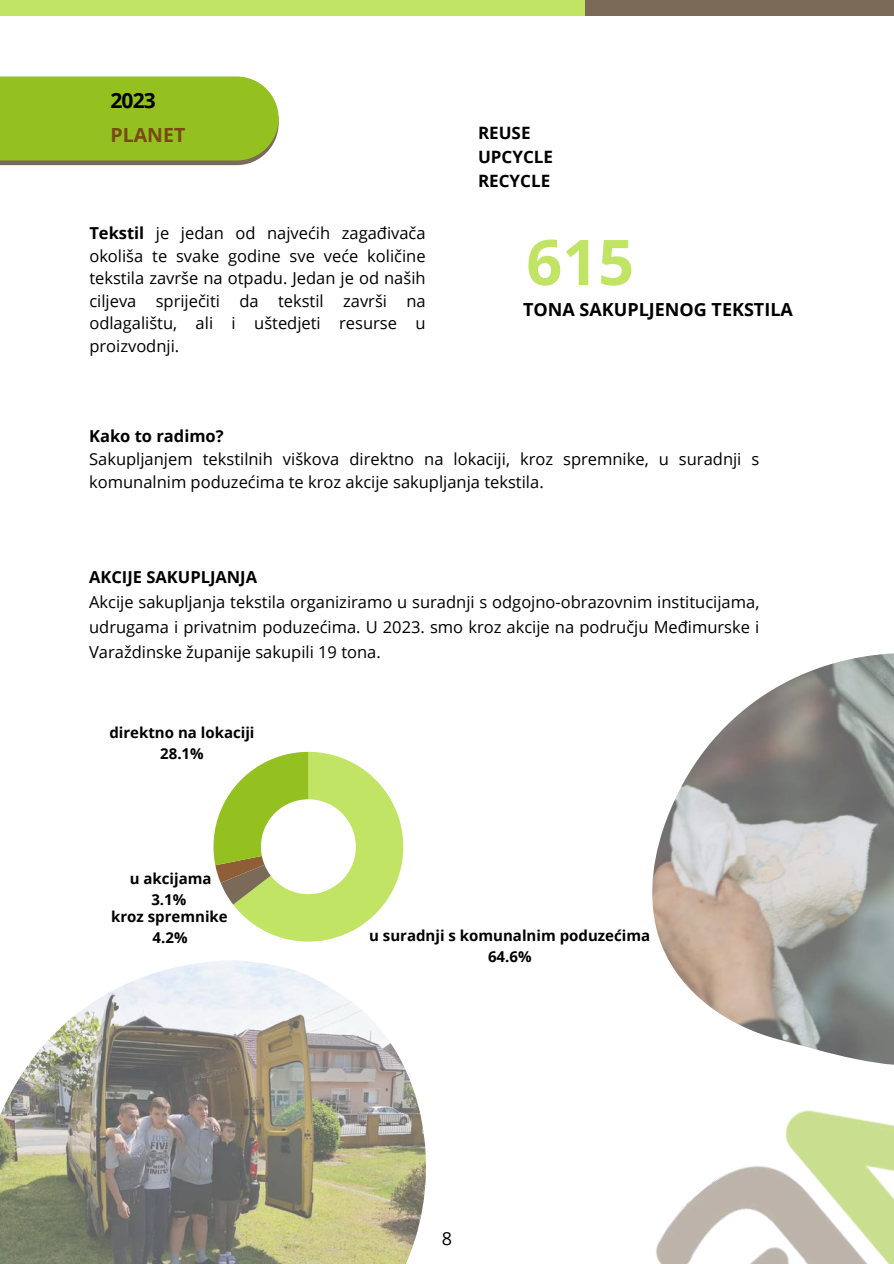
<style>
.page{position:relative;width:894px;height:1264px;background:#fff}
.page>*{position:absolute;margin:0;border:0;box-sizing:border-box;transform-origin:0 0}
.t1{font:700 63px "Open Sans";color:#c1e465}
.t2{font:700 21px "Open Sans";color:#000}
.t3{font:700 19.5px "Open Sans";color:#794911}
.t4{font:700 18px "Open Sans";color:#000}
.t5{font:18px "Open Sans";color:#000}
.t6{font:700 16.95px/23.7px "Open Sans";color:#000}
.t7{font:16.5px/22.5px "Open Sans";color:#000;text-align:justify}
.t8{font:700 16.5px "Open Sans";color:#000}
.t9{font:700 15px/21.1px "Open Sans";color:#000;text-align:center}
.s1{font-weight:700}
</style>
<div class="page">
<div style="left:584px;top:0;width:309px;height:15px;background:#7b6a58"></div>
<div style="left:0;top:0;width:584px;height:15px;background:#c1e465"></div>
<img style="left:656px;top:1110px;width:237px;height:153px">
<svg style="left:213px;top:752px;width:190px;height:189px"></svg>
<img style="left:0;top:960px;width:426px;height:303px">
<img style="left:652px;top:653px;width:241px;height:412px">
<svg style="left:0;top:76px;width:278px;height:89px;background:#96be29"></svg>
<p class="t2" style="left:110px;top:86px;width:47px">2023</p>
<p class="t3" style="left:110px;top:121px;width:76px">PLANET</p>
<p class="t6" style="left:478px;top:121px;width:76px">REUSE<br>UPCYCLE<br>RECYCLE</p>
<p class="t7" style="left:89px;top:221px;width:338px"><span class="s1">Tekstil</span> je jedan od najvećih zagađivača okoliša te svake godine sve veće količine tekstila završe na otpadu. Jedan je od naših ciljeva spriječiti da tekstil završi na odlagalištu, ali i uštedjeti resurse u proizvodnji.</p>
<h1 class="t1" style="left:526px;top:218px;width:109px">615</h1>
<p class="t4" style="left:523px;top:297px;width:271px">TONA SAKUPLJENOG TEKSTILA</p>
<p class="t8" style="left:89px;top:425px;width:136px">Kako to radimo?</p>
<p class="t7" style="left:89px;top:447px;width:671px">Sakupljanjem tekstilnih viškova direktno na lokaciji, kroz spremnike, u suradnji s komunalnim poduzećima te kroz akcije sakupljanja tekstila.</p>
<p class="t8" style="left:89px;top:565px;width:169px">AKCIJE SAKUPLJANJA</p>
<p class="t7" style="left:89px;top:589px;width:671px;line-height:24.8px">Akcije sakupljanja tekstila organiziramo u suradnji s odgojno-obrazovnim institucijama, udrugama i privatnim poduzećima. U 2023. smo kroz akcije na području Međimurske i Varaždinske županije sakupili 19 tona.</p>
<p class="t9" style="left:109px;top:721px;width:147px">direktno na lokaciji<br>28.1%</p>
<p class="t9" style="left:130px;top:867px;width:83px">u akcijama<br>3.1%</p>
<p class="t9" style="left:111px;top:905px;width:118px">kroz spremnike<br>4.2%</p>
<p class="t9" style="left:369px;top:924px;width:282px">u suradnji s komunalnim poduzećima<br>64.6%</p>
<p class="t5" style="left:441px;top:1226px;width:12px">8</p>
</div>
